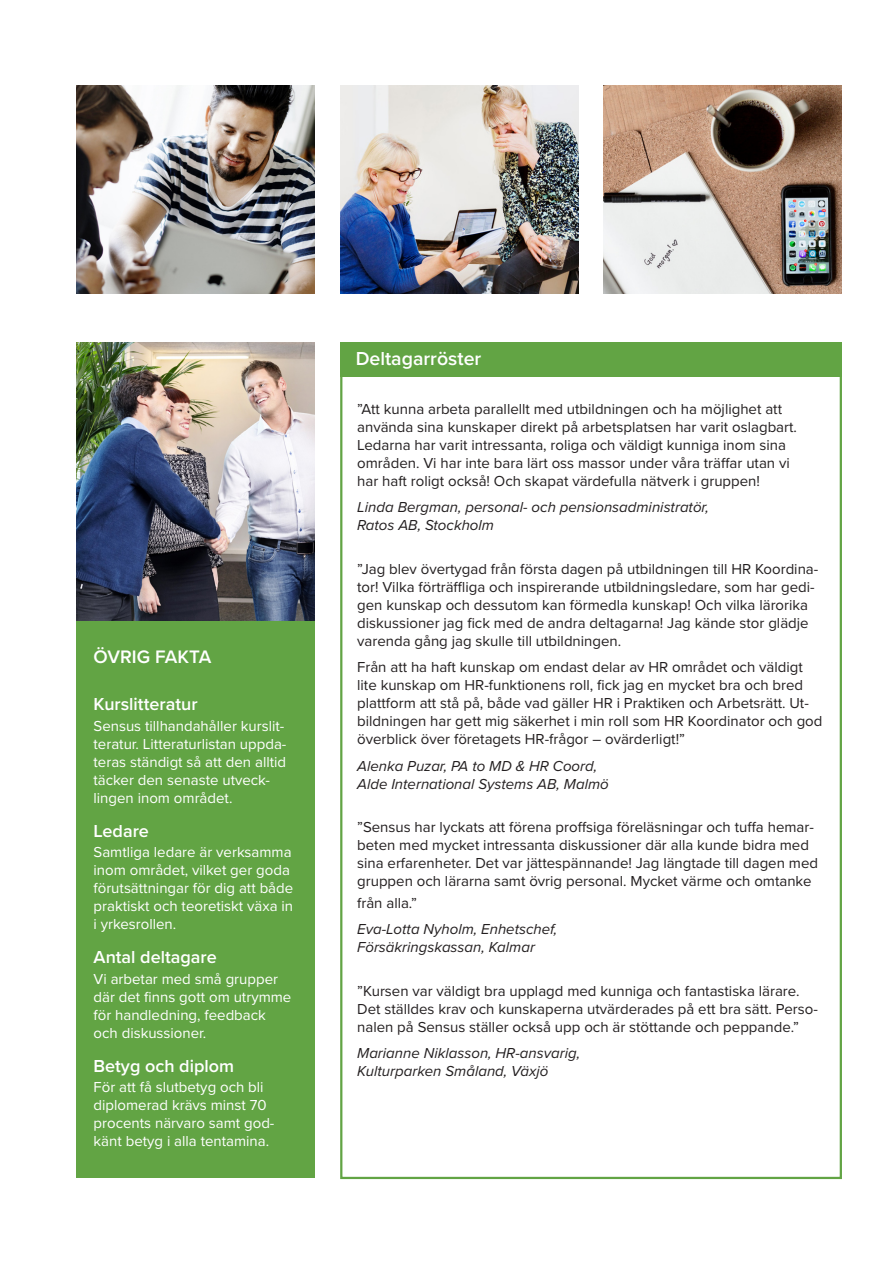
<style>
.page{position:relative;width:893px;height:1263px;background:#fff}
.page>*{position:absolute;margin:0;border:0;box-sizing:border-box;transform-origin:0 0}
.t1{font:600 19.5px "Proxima Nova";color:#fff}
.t2{font:600 18.75px "Proxima Nova";color:#fff}
.t3{font:600 18px "Proxima Nova";color:#fff}
.t4{font:15px/18px "Proxima Nova";color:#231f20}
.t5{font:15px/18px "Proxima Nova";color:#fff}
.t6{font:italic 15px/18px "Proxima Nova";color:#231f20}
</style>
<div class="page">
<div style="left:340px;top:342px;width:502px;height:34px;background:#62a444"></div>
<div style="left:77px;top:621px;width:238px;height:556px;background:#62a444"></div>
<img style="left:77px;top:85px;width:238px;height:209px">
<img style="left:340px;top:85px;width:238px;height:209px">
<img style="left:604px;top:85px;width:238px;height:209px">
<img style="left:77px;top:342px;width:238px;height:279px">
<p class="t2" style="left:94px;top:643px;width:119px">ÖVRIG FAKTA</p>
<p class="t3" style="left:94px;top:691px;width:106px">Kurslitteratur</p>
<p class="t5" style="left:94px;top:716px;width:194px">Sensus tillhandahåller kurslit&shy;teratur. Litteraturlistan uppda&shy;teras ständigt så att den alltid täcker den senaste utveck&shy;lingen inom området.</p>
<p class="t3" style="left:94px;top:817px;width:57px">Ledare</p>
<p class="t5" style="left:94px;top:842px;width:201px">Samtliga ledare är verksamma inom området, vilket ger goda förutsättningar för dig att både praktiskt och teoretiskt växa in i yrkesrollen.</p>
<p class="t3" style="left:94px;top:944px;width:125px">Antal deltagare</p>
<p class="t5" style="left:94px;top:969px;width:199px">Vi arbetar med små grupper där det finns gott om utrymme för handledning, feedback och diskussioner.</p>
<p class="t3" style="left:94px;top:1052px;width:142px">Betyg och diplom</p>
<p class="t5" style="left:94px;top:1077px;width:182px">För att få slutbetyg och bli diplomerad krävs minst 70 procents närvaro samt god&shy;känt betyg i alla tentamina.</p>
<p class="t1" style="left:356px;top:344px;width:127px">Deltagarröster</p>
<p class="t4" style="left:357px;top:399px;width:441px">”Att kunna arbeta parallellt med utbildningen och ha möjlighet att använda sina kunskaper direkt på arbetsplatsen har varit oslagbart.<br>Ledarna har varit intressanta, roliga och väldigt kunniga inom sina områden. Vi har inte bara lärt oss massor under våra träffar utan vi har haft roligt också! Och skapat värdefulla nätverk i gruppen!</p>
<p class="t6" style="left:357px;top:498px;width:353px">Linda Bergman, personal- och pensionsadministratör,<br>Ratos AB, Stockholm</p>
<p class="t4" style="left:357px;top:559px;width:463px">”Jag blev övertygad från första dagen på utbildningen till HR Koordina&shy;tor! Vilka förträffliga och inspirerande utbildningsledare, som har gedi&shy;gen kunskap och dessutom kan förmedla kunskap! Och vilka lärorika diskussioner jag fick med de andra deltagarna! Jag kände stor glädje varenda gång jag skulle till utbildningen.</p>
<p class="t4" style="left:357px;top:658px;width:467px">Från att ha haft kunskap om endast delar av HR området och väldigt lite kunskap om HR-funktionens roll, fick jag en mycket bra och bred plattform att stå på, både vad gäller HR i Praktiken och Arbetsrätt. Ut&shy;bildningen har gett mig säkerhet i min roll som HR Koordinator och god överblick över företagets HR-frågor – ovärderligt!”</p>
<p class="t6" style="left:357px;top:756px;width:253px">Alenka Puzar, PA to MD &amp; HR Coord,<br>Alde International Systems AB, Malmö</p>
<p class="t4" style="left:357px;top:818px;width:462px">”Sensus har lyckats att förena proffsiga föreläsningar och tuffa hemar&shy;beten med mycket intressanta diskussioner där alla kunde bidra med sina erfarenheter. Det var jättespännande! Jag längtade till dagen med gruppen och lärarna samt övrig personal. Mycket värme och omtanke</p>
<p class="t4" style="left:357px;top:893px;width:61px">från alla.”</p>
<p class="t6" style="left:357px;top:920px;width:202px">Eva-Lotta Nyholm, Enhetschef,<br>Försäkringskassan, Kalmar</p>
<p class="t4" style="left:357px;top:981px;width:462px">”Kursen var väldigt bra upplagd med kunniga och fantastiska lärare.<br>Det ställdes krav och kunskaperna utvärderades på ett bra sätt. Perso&shy;nalen på Sensus ställer också upp och är stöttande och peppande.”</p>
<p class="t6" style="left:357px;top:1044px;width:224px">Marianne Niklasson, HR-ansvarig,<br>Kulturparken Småland, Växjö</p>
</div>
